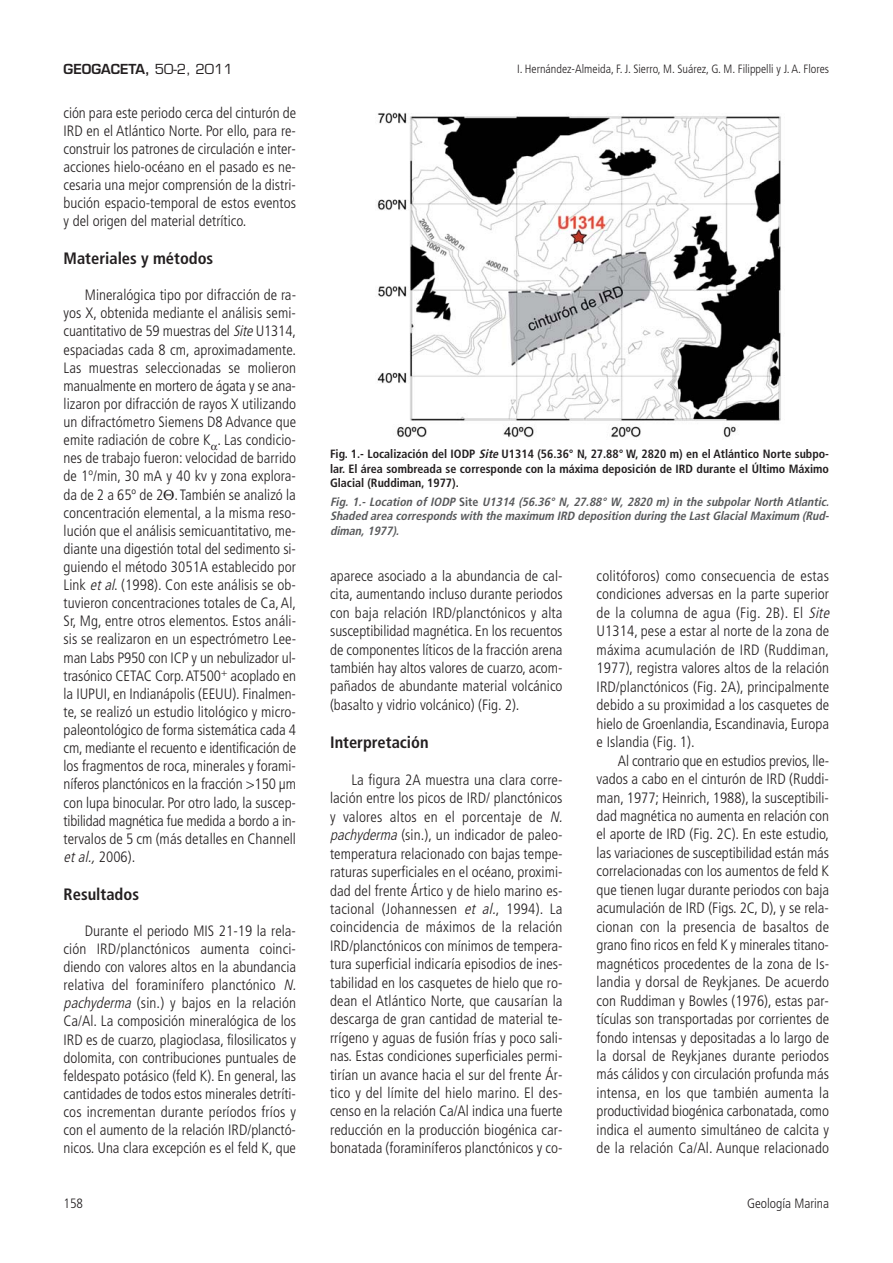
<style>
.page{position:relative;width:893px;height:1263px;background:#fff}
.page>*{position:absolute;margin:0;border:0;box-sizing:border-box;transform-origin:0 0}
.t1{font:700 condensed 16.5px "Frutiger";color:#231f20}
.t2{font:300 condensed 15px/18.5px "Frutiger";letter-spacing:.005em;color:#231f20;text-align:justify}
.t3{font:600 13.5px "Eurostile";color:#231f20}
.t4{font:300 condensed 13.5px "Frutiger";color:#231f20}
.t5{font:700 condensed 12px/14.4px "Frutiger";color:#231f20;text-align:justify}
.t6{font:italic 700 condensed 12px/14.4px "Frutiger";color:#58595b;text-align:justify}
.t7{font:300 condensed 12px "Frutiger";color:#231f20}
.s1{font-weight:400}
.s2{font-style:italic}
.s3{font-style:normal}
</style>
<div class="page">
<img style="left:377px;top:112px;width:404px;height:326px">
<p class="t3" style="left:64px;top:64px;width:171px">GEOGACETA, <span class="s1">50-2, 2011</span></p>
<p class="t7" style="left:517px;top:64px;width:314px">I. Hernández-Almeida, F. J. Sierro, M. Suárez, G. M. Filippelli y J. A. Flores</p>
<p class="t2" style="left:64px;top:104px;width:234px">ción para este periodo cerca del cinturón de IRD en el Atlántico Norte. Por ello, para re&shy;construir los patrones de circulación e inter&shy;acciones hielo-océano en el pasado es ne&shy;cesaria una mejor comprensión de la distri&shy;bución espacio-temporal de estos eventos y del origen del material detrítico.</p>
<p class="t1" style="left:64px;top:252px;width:151px">Materiales y métodos</p>
<p class="t2" style="left:64px;top:287px;width:234px;text-indent:21px">Mineralógica tipo por difracción de ra&shy;yos X, obtenida mediante el análisis semi&shy;cuantitativo de 59 muestras del <span class="s2">Site</span> U1314, espaciadas cada 8 cm, aproximadamente.<br>Las muestras seleccionadas se molieron manualmente en mortero de ágata y se ana&shy;lizaron por difracción de rayos X utilizando un difractómetro Siemens D8 Advance que emite radiación de cobre K . Las condicio&shy;nes de trabajo fueron: velocidad de barrido de 1º/min, 30 mA y 40 kv y zona explora&shy;da de 2 a 65º de 2 . También se analizó la concentración elemental, a la misma reso&shy;lución que el análisis semicuantitativo, me&shy;diante una digestión total del sedimento si&shy;guiendo el método 3051A establecido por Link <span class="s2">etal</span>. (1998). Con este análisis se ob&shy;tuvieron concentraciones totales de Ca, Al, Sr, Mg, entre otros elementos. Estos análi&shy;sis se realizaron en un espectrómetro Lee&shy;man Labs P950 con ICP y un nebulizador ul&shy;trasónico CETAC Corp. AT500<sup>+</sup> acoplado en la IUPUI, en Indianápolis (EEUU). Finalmen&shy;te, se realizó un estudio litológico y micro&shy;paleontológico de forma sistemática cada 4 cm, mediante el recuento e identificación de los fragmentos de roca, minerales y forami&shy;níferos planctónicos en la fracción &gt;150 µm con lupa binocular. Por otro lado, la suscep&shy;tibilidad magnética fue medida a bordo a in&shy;tervalos de 5 cm (más detalles en Channell <span class="s2">etal.,</span>2006).</p>
<p class="t1" style="left:64px;top:887px;width:77px">Resultados</p>
<p class="t2" style="left:64px;top:923px;width:237px;text-align:left;text-indent:21px">Durante el periodo MIS 21-19 la rela&shy;ción IRD/planctónicos aumenta coinci&shy;diendo con valores altos en la abundancia relativa del foraminífero planctónico <span class="s2">N. pachyderma</span> (sin.) y bajos en la relación Ca/Al. La composición mineralógica de los IRD es de cuarzo, plagioclasa, filosilicatos y dolomita, con contribuciones puntuales de feldespato potásico (feld K). En general, las cantidades de todos estos minerales detríti&shy;cos incrementan durante períodos fríos y con el aumento de la relación IRD/planctó&shy;nicos. Una clara excepción es el feld K, que</p>
<p class="t5" style="left:330px;top:448px;width:500px">Fig. 1.- Localización del IODP <span class="s2">Site</span> U1314 (56.36° N, 27.88° W, 2820 m) en el Atlántico Norte subpo&shy;lar. El área sombreada se corresponde con la máxima deposición de IRD durante el Último Máximo Glacial (Ruddiman, 1977).</p>
<p class="t6" style="left:330px;top:495px;width:503px">Fig. 1.- Location of IODP <span class="s3">S i t e</span> U1314 (56.36° N, 27.88° W, 2820 m) in the subpolar North Atlantic.<br>Shaded area corresponds with the maximum IRD deposition during the LastGlacialMaximum (Rud&shy;diman,1977).</p>
<p class="t2" style="left:330px;top:568px;width:234px">aparece asociado a la abundancia de cal&shy;cita, aumentando incluso durante periodos con baja relación IRD/planctónicos y alta susceptibilidad magnética. En los recuentos de componentes líticos de la fracción arena también hay altos valores de cuarzo, acom&shy;pañados de abundante material volcánico (basalto y vidrio volcánico) (Fig. 2).</p>
<p class="t1" style="left:330px;top:736px;width:100px">Interpretación</p>
<p class="t2" style="left:330px;top:772px;width:237px;text-align:left;text-indent:21px">La figura 2A muestra una clara corre&shy;lación entre los picos de IRD/ planctónicos y valores altos en el porcentaje de <span class="s2">N. pachyderma</span>(sin.), un indicador de paleo&shy;temperatura relacionado con bajas tempe&shy;raturas superficiales en el océano, proximi&shy;dad del frente Ártico y de hielo marino es&shy;tacional (Johannessen <span class="s2">et al.</span>, 1994). La coincidencia de máximos de la relación IRD/planctónicos con mínimos de tempera&shy;tura superficial indicaría episodios de ines&shy;tabilidad en los casquetes de hielo que ro&shy;dean el Atlántico Norte, que causarían la descarga de gran cantidad de material te&shy;rrígeno y aguas de fusión frías y poco sali&shy;nas. Estas condiciones superficiales permi&shy;tirían un avance hacia el sur del frente Ár&shy;tico y del límite del hielo marino. El des&shy;censo en la relación Ca/Al indica una fuerte reducción en la producción biogénica car&shy;bonatada (foraminíferos planctónicos y co-</p>
<p class="t2" style="left:596px;top:568px;width:237px;text-align:left">colitóforos) como consecuencia de estas condiciones adversas en la parte superior de la columna de agua (Fig. 2B). El <span class="s2">Site </span>U1314, pese a estar al norte de la zona de máxima acumulación de IRD (Ruddiman, 1977), registra valores altos de la relación IRD/planctónicos (Fig. 2A), principalmente debido a su proximidad a los casquetes de hielo de Groenlandia, Escandinavia, Europa e Islandia (Fig. 1).</p>
<p class="t2" style="left:596px;top:752px;width:234px;text-indent:21px">Al contrario que en estudios previos, lle&shy;vados a cabo en el cinturón de IRD (Ruddi&shy;man, 1977; Heinrich, 1988), la susceptibili&shy;dad magnética no aumenta en relación con el aporte de IRD (Fig. 2C). En este estudio, las variaciones de susceptibilidad están más correlacionadas con los aumentos de feld K que tienen lugar durante periodos con baja acumulación de IRD (Figs. 2C, D), y se rela&shy;cionan con la presencia de basaltos de grano fino ricos en feld K y minerales titano&shy;magnéticos procedentes de la zona de Is&shy;landia y dorsal de Reykjanes. De acuerdo con Ruddiman y Bowles (1976), estas par&shy;tículas son transportadas por corrientes de fondo intensas y depositadas a lo largo de la dorsal de Reykjanes durante periodos más cálidos y con circulación profunda más intensa, en los que también aumenta la productividad biogénica carbonatada, como indica el aumento simultáneo de calcita y de la relación Ca/Al. Aunque relacionado</p>
<p class="t4" style="left:64px;top:1198px;width:21px">158</p>
<p class="t4" style="left:747px;top:1198px;width:83px">Geología Marina</p>
</div>
